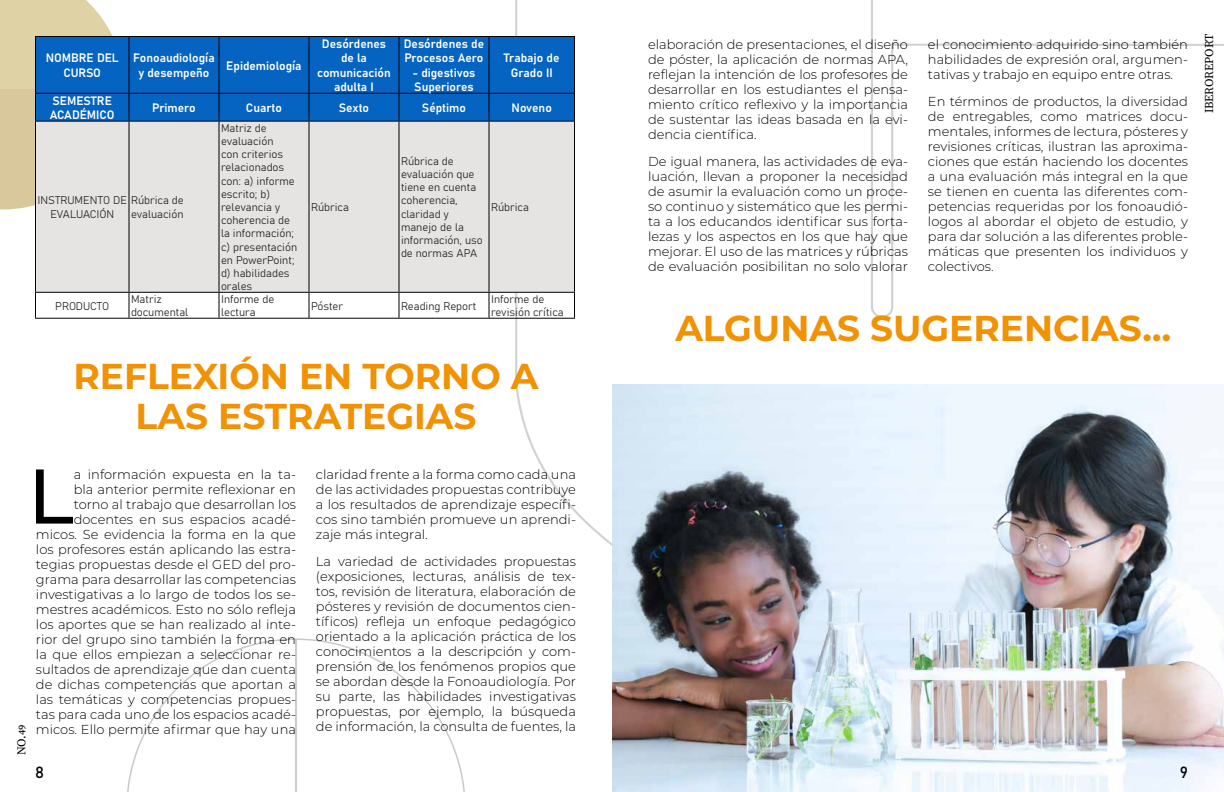
<style>
.page{position:relative;width:1224px;height:792px;background:#fff}
.page>*{position:absolute;margin:0;border:0;box-sizing:border-box;transform-origin:0 0}
.t1{font:500 77.3px "Montserrat";color:#000}
.t2{font:700 36px/40px "Montserrat";color:#f19104;text-align:center}
.t3{font:16px "Bahnschrift";color:#000}
.t4{font:300 13px/15px "Montserrat";color:#000;text-align:justify}
.t5{font:12px/14.4px "Bahnschrift";color:#fff;text-align:center}
.t6{font:12px "Source Serif Variable";letter-spacing:-.01em;color:#000}
.t7{font:11px/13.2px "Bahnschrift";color:#2a2a2a}
</style>
<div class="page">
<svg style="left:127px;top:638px;width:338px;height:154px"></svg>
<svg style="left:514px;top:0;width:710px;height:546px"></svg>
<img style="left:612px;top:384px;width:612px;height:408px">
<div style="left:125px;top:37px;width:449px;height:84px;background:#0563c1"></div>
<div style="left:36px;top:122px;width:538px;height:170px;background:#e6e4e3"></div>
<hr style="left:35px;top:36px;width:94px;height:1px;background:#000">
<hr style="left:129px;top:36px;width:90px;height:1px;background:#000">
<hr style="left:219px;top:36px;width:90px;height:1px;background:#000">
<hr style="left:309px;top:36px;width:90px;height:1px;background:#000">
<hr style="left:399px;top:36px;width:90px;height:1px;background:#000">
<hr style="left:489px;top:36px;width:86px;height:1px;background:#000">
<hr style="left:35px;top:93px;width:94px;height:1px;background:#000">
<hr style="left:129px;top:93px;width:90px;height:1px;background:#000">
<hr style="left:219px;top:93px;width:90px;height:1px;background:#000">
<hr style="left:309px;top:93px;width:90px;height:1px;background:#000">
<hr style="left:399px;top:93px;width:90px;height:1px;background:#000">
<hr style="left:489px;top:93px;width:86px;height:1px;background:#000">
<hr style="left:35px;top:121px;width:94px;height:1px;background:#000">
<hr style="left:129px;top:121px;width:90px;height:1px;background:#000">
<hr style="left:219px;top:121px;width:90px;height:1px;background:#000">
<hr style="left:309px;top:121px;width:90px;height:1px;background:#000">
<hr style="left:399px;top:121px;width:90px;height:1px;background:#000">
<hr style="left:489px;top:121px;width:86px;height:1px;background:#000">
<hr style="left:35px;top:292px;width:94px;height:1px;background:#000">
<hr style="left:129px;top:292px;width:90px;height:1px;background:#000">
<hr style="left:219px;top:292px;width:90px;height:1px;background:#000">
<hr style="left:309px;top:292px;width:90px;height:1px;background:#000">
<hr style="left:399px;top:292px;width:90px;height:1px;background:#000">
<hr style="left:489px;top:292px;width:86px;height:1px;background:#000">
<hr style="left:35px;top:318px;width:94px;height:1px;background:#000">
<hr style="left:129px;top:318px;width:90px;height:1px;background:#000">
<hr style="left:219px;top:318px;width:90px;height:1px;background:#000">
<hr style="left:309px;top:318px;width:90px;height:1px;background:#000">
<hr style="left:399px;top:318px;width:90px;height:1px;background:#000">
<hr style="left:489px;top:318px;width:86px;height:1px;background:#000">
<hr style="left:128px;top:37px;width:2px;height:56px;background:#000">
<hr style="left:218px;top:37px;width:2px;height:56px;background:#000">
<hr style="left:308px;top:37px;width:2px;height:56px;background:#000">
<hr style="left:398px;top:37px;width:2px;height:56px;background:#000">
<hr style="left:488px;top:37px;width:2px;height:56px;background:#000">
<hr style="left:574px;top:37px;width:1px;height:56px;background:#000">
<svg style="left:0;top:0;width:125px;height:209px;background:#a0b4be"></svg>
<hr style="left:128px;top:94px;width:2px;height:27px;background:#000">
<hr style="left:218px;top:94px;width:2px;height:27px;background:#000">
<hr style="left:308px;top:94px;width:2px;height:27px;background:#000">
<hr style="left:398px;top:94px;width:2px;height:27px;background:#000">
<hr style="left:488px;top:94px;width:2px;height:27px;background:#000">
<svg style="left:574px;top:94px;width:1px;height:27px"></svg>
<hr style="left:35px;top:122px;width:1px;height:170px;background:#000">
<hr style="left:128px;top:122px;width:2px;height:170px;background:#000">
<hr style="left:218px;top:122px;width:2px;height:170px;background:#000">
<hr style="left:308px;top:122px;width:2px;height:170px;background:#000">
<hr style="left:398px;top:122px;width:2px;height:170px;background:#000">
<hr style="left:488px;top:122px;width:2px;height:170px;background:#000">
<hr style="left:574px;top:122px;width:1px;height:170px;background:#000">
<svg style="left:35px;top:293px;width:1px;height:25px"></svg>
<hr style="left:128px;top:293px;width:2px;height:25px;background:#000">
<hr style="left:218px;top:293px;width:2px;height:25px;background:#000">
<hr style="left:308px;top:293px;width:2px;height:25px;background:#000">
<hr style="left:398px;top:293px;width:2px;height:25px;background:#000">
<hr style="left:488px;top:293px;width:2px;height:25px;background:#000">
<svg style="left:574px;top:293px;width:1px;height:25px"></svg>
<p class="t5" style="left:46px;top:50px;width:75px">NOMBRE DEL<br>CURSO</p>
<p class="t5" style="left:133px;top:50px;width:83px">Fonoaudiología y desempeño</p>
<p class="t5" style="left:226px;top:57px;width:77px">Epidemiología</p>
<p class="t5" style="left:317px;top:36px;width:75px">Desórdenes de la comunicación adulta I</p>
<p class="t5" style="left:404px;top:36px;width:82px;text-align:left">Desórdenes de<br>Procesos Aero</p>
<p class="t5" style="left:412px;top:65px;width:65px;text-align:left">- digestivos<br>Superiores</p>
<p class="t5" style="left:504px;top:50px;width:57px">Trabajo de<br>Grado II</p>
<p class="t5" style="left:50px;top:93px;width:66px;text-align:left">SEMESTRE<br>ACADÉMICO</p>
<p class="t5" style="left:152px;top:100px;width:45px">Primero</p>
<p class="t5" style="left:246px;top:100px;width:38px">Cuarto</p>
<p class="t5" style="left:339px;top:100px;width:32px">Sexto</p>
<p class="t5" style="left:422px;top:100px;width:46px">Séptimo</p>
<p class="t5" style="left:512px;top:100px;width:42px">Noveno</p>
<p class="t7" style="left:50px;top:193px;width:135px;text-indent:-13px">INSTRUMENTO DE Rúbrica de<br>EVALUACIÓN</p>
<p class="t7" style="left:131px;top:206px;width:54px">evaluación</p>
<p class="t7" style="left:221px;top:121px;width:78px">Matriz de evaluación<br>con criterios relacionados con: a) informe escrito; b) relevancia y coherencia de la información; c) presentación en PowerPoint; d) habilidades orales</p>
<p class="t7" style="left:311px;top:200px;width:39px">Rúbrica</p>
<p class="t7" style="left:401px;top:154px;width:83px">Rúbrica de evaluación que tiene en cuenta coherencia, claridad y manejo de la información, uso de normas APA</p>
<p class="t7" style="left:491px;top:200px;width:39px">Rúbrica</p>
<p class="t7" style="left:55px;top:298px;width:55px">PRODUCTO</p>
<p class="t7" style="left:131px;top:292px;width:59px">Matriz documental</p>
<p class="t7" style="left:221px;top:292px;width:55px">Informe de lectura</p>
<p class="t7" style="left:311px;top:298px;width:34px">Póster</p>
<p class="t7" style="left:401px;top:298px;width:77px">Reading Report</p>
<p class="t7" style="left:491px;top:292px;width:74px">Informe de revisión crítica</p>
<h2 class="t2" style="left:73px;top:354px;width:467px">REFLEXIÓN EN TORNO A<br>LAS ESTRATEGIAS</h2>
<p class="t4" style="left:648px;top:36px;width:262px">elaboración de presentaciones, el diseño de póster, la aplicación de normas APA, reflejan la intención de los profesores de desarrollar en los estudiantes el pensa&shy;miento crítico reflexivo y la importancia de sustentar las ideas basada en la evi&shy;dencia científica.</p>
<p class="t4" style="left:648px;top:153px;width:262px">De igual manera, las actividades de eva&shy;luación, llevan a proponer la necesidad de asumir la evaluación como un proce&shy;so continuo y sistemático que les permi&shy;ta a los educandos identificar sus forta&shy;lezas y los aspectos en los que hay que mejorar. El uso de las matrices y rúbricas de evaluación posibilitan no solo valorar</p>
<p class="t4" style="left:928px;top:36px;width:262px">el conocimiento adquirido sino también habilidades de expresión oral, argumen&shy;tativas y trabajo en equipo entre otras.</p>
<p class="t4" style="left:928px;top:93px;width:262px">En términos de productos, la diversidad de entregables, como matrices docu&shy;mentales, informes de lectura, pósteres y revisiones críticas, ilustran las aproxima&shy;ciones que están haciendo los docentes a una evaluación más integral en la que se tienen en cuenta las diferentes com&shy;petencias requeridas por los fonoaudió&shy;logos al abordar el objeto de estudio, y para dar solución a las diferentes proble&shy;máticas que presenten los individuos y colectivos.</p>
<h2 class="t2" style="left:675px;top:306px;width:497px">ALGUNAS SUGERENCIAS…</h2>
<p class="t6" style="left:13px;top:755px;width:33px;rotate:-90deg">NO.49</p>
<p class="t4" style="left:36px;top:466px;width:262px;text-align:right">a información expuesta en la ta-<br>bla anterior permite reflexionar en torno al trabajo que desarrollan los docentes en sus espacios acadé&shy;micos. Se evidencia la forma en la que los profesores están aplicando las estra&shy;tegias propuestas desde el GED del pro&shy;grama para desarrollar las competencias investigativas a lo largo de todos los se&shy;mestres académicos. Esto no sólo refleja los aportes que se han realizado al inte&shy;rior del grupo sino también la forma en la que ellos empiezan a seleccionar re&shy;sultados de aprendizaje que dan cuenta de dichas competencias que aportan a las temáticas y competencias propues&shy;tas para cada uno de los espacios acadé&shy;micos. Ello permite afirmar que hay una</p>
<p class="t4" style="left:316px;top:466px;width:262px">claridad frente a la forma como cada una de las actividades propuestas contribuye a los resultados de aprendizaje específi&shy;cos sino también promueve un aprendi&shy;zaje más integral.</p>
<h1 class="t1" style="left:28px;top:442px;width:47px">L</h1>
<p class="t4" style="left:316px;top:553px;width:262px">La variedad de actividades propuestas (exposiciones, lecturas, análisis de tex&shy;tos, revisión de literatura, elaboración de pósteres y revisión de documentos cien&shy;tíficos) refleja un enfoque pedagógico orientado a la aplicación práctica de los conocimientos a la descripción y com&shy;prensión de los fenómenos propios que se abordan desde la Fonoaudiología. Por su parte, las habilidades investigativas propuestas, por ejemplo, la búsqueda de información, la consulta de fuentes, la</p>
<p class="t3" style="left:35px;top:760px;width:11px">8</p>
<p class="t3" style="left:1180px;top:760px;width:10px">9</p>
<p class="t6" style="left:1201px;top:113px;width:81px;rotate:-90deg">IBEROREPORT</p>
</div>
